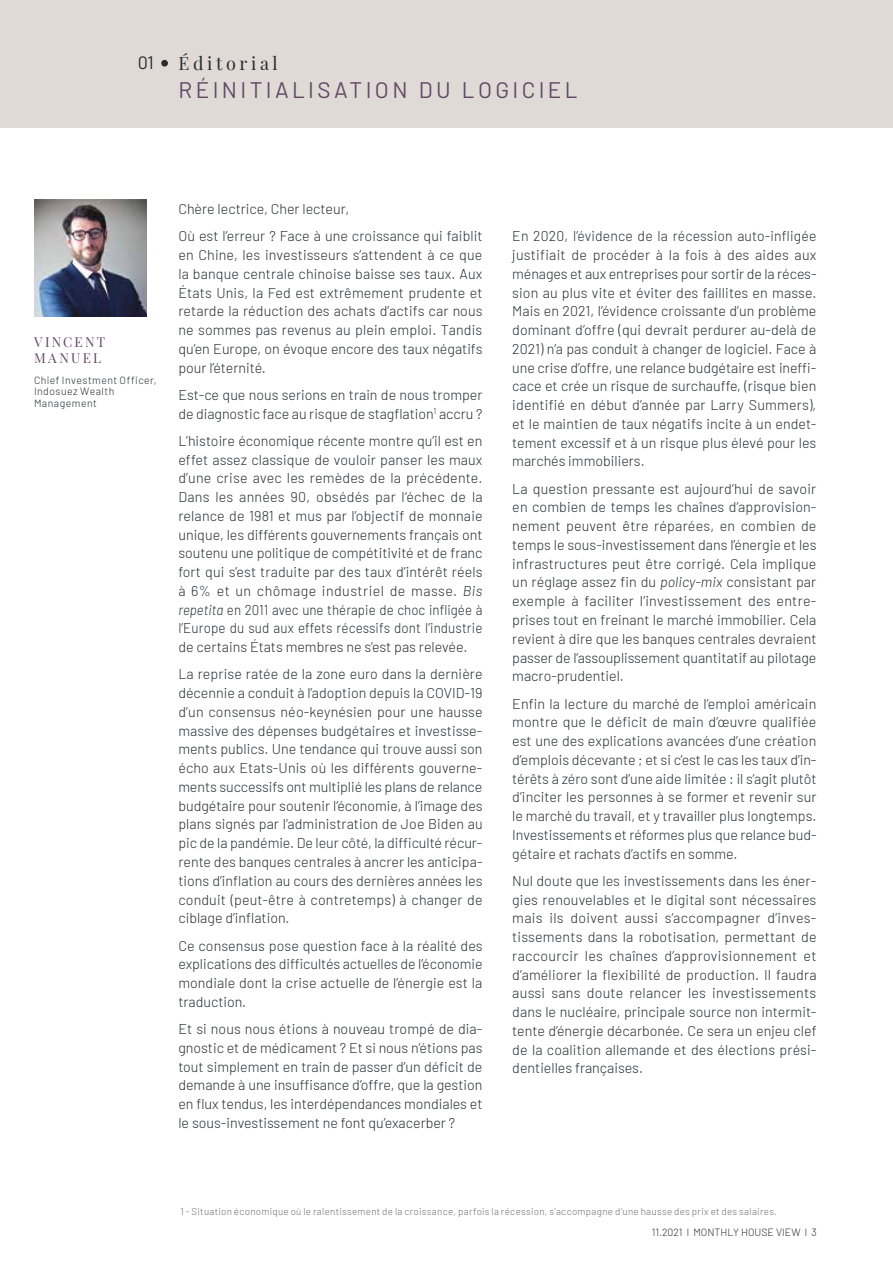
<style>
.page{position:relative;width:893px;height:1263px;background:#fff}
.page>*{position:absolute;margin:0;border:0;box-sizing:border-box;transform-origin:0 0}
.t1{font:22.5px "Barlow";letter-spacing:.15em;color:#624865}
.t2{font:18px "Playfair Display";letter-spacing:.2em;color:#2a2c30}
.t3{font:18px "Barlow";color:#2a2c30}
.t4{font:300 14.25px/18.8px "Barlow";color:#2a2c30;text-align:justify}
.t5{font:13.5px/16.5px "Playfair Display";letter-spacing:.17em;color:#624865}
.t6{font:300 10.5px/11.7px "Barlow";letter-spacing:.04em;color:#2a2c30}
.t7{font:300 10.5px "Barlow";color:#2a2c30}
.t8{font:300 9.75px "Barlow";letter-spacing:.03em;color:#706f6f}
.s1{font-style:italic}
</style>
<div class="page">
<div style="left:0;top:0;width:893px;height:128px;background:#dfdad5"></div>
<div style="left:161px;top:60px;width:7px;height:7px;background:#2a2c30;border-radius:50%"></div>
<img style="left:34px;top:200px;width:112px;height:116px">
<p class="t3" style="left:138px;top:50px;width:17px">01</p>
<p class="t2" style="left:179px;top:49px;width:101px">Éditorial</p>
<h1 class="t1" style="left:179px;top:74px;width:401px">RÉINITIALISATION DU LOGICIEL</h1>
<p class="t5" style="left:34px;top:332px;width:73px">VINCENT<br>MANUEL</p>
<p class="t6" style="left:34px;top:373px;width:124px">Chief Investment Officer,<br>Indosuez Wealth<br>Management</p>
<p class="t4" style="left:178px;top:194px;width:306px;line-height:27.3px">Chère lectrice, Cher lecteur,<br>Où est l’erreur ? Face à une croissance qui faiblit</p>
<p class="t4" style="left:178px;top:245px;width:306px">en Chine, les investisseurs s’attendent à ce que la banque centrale chinoise baisse ses taux. Aux États Unis, la Fed est extrêmement prudente et retarde la réduction des achats d’actifs car nous ne sommes pas revenus au plein emploi. Tandis qu’en Europe, on évoque encore des taux négatifs pour l’éternité.</p>
<p class="t4" style="left:178px;top:384px;width:306px">Est-ce que nous serions en train de nous tromper de diagnostic face au risque de stagflation<sup>1</sup> accru ?</p>
<p class="t4" style="left:178px;top:430px;width:306px">L’histoire économique récente montre qu’il est en effet assez classique de vouloir panser les maux d’une crise avec les remèdes de la précédente.<br>Dans les années 90, obsédés par l‘échec de la relance de 1981 et mus par l’objectif de monnaie unique, les différents gouvernements français ont soutenu une politique de compétitivité et de franc fort qui s’est traduite par des taux d’intérêt réels à 6% et un chômage industriel de masse. <span class="s1">Bis repetita</span> en 2011 avec une thérapie de choc infligée à l’Europe du sud aux effets récessifs dont l’industrie de certains États membres ne s’est pas relevée.</p>
<p class="t4" style="left:178px;top:664px;width:306px">La reprise ratée de la zone euro dans la dernière décennie a conduit à l’adoption depuis la COVID-19 d’un consensus néo-keynésien pour une hausse massive des dépenses budgétaires et investisse&shy;ments publics. Une tendance qui trouve aussi son écho aux Etats-Unis où les différents gouverne&shy;ments successifs ont multiplié les plans de relance budgétaire pour soutenir l’économie, à l’image des plans signés par l’administration de Joe Biden au pic de la pandémie. De leur côté, la difficulté récur&shy;rente des banques centrales à ancrer les anticipa&shy;tions d’inflation au cours des dernières années les conduit (peut-être à contretemps) à changer de ciblage d’inflation.</p>
<p class="t4" style="left:178px;top:935px;width:306px">Ce consensus pose question face à la réalité des explications des difficultés actuelles de l’économie mondiale dont la crise actuelle de l’énergie est la traduction.</p>
<p class="t4" style="left:178px;top:1018px;width:306px">Et si nous nous étions à nouveau trompé de dia&shy;gnostic et de médicament ? Et si nous n’étions pas tout simplement en train de passer d’un déficit de demande à une insuffisance d’offre, que la gestion en flux tendus, les interdépendances mondiales et le sous-investissement ne font qu’exacerber ?</p>
<p class="t4" style="left:512px;top:226px;width:306px">En 2020, l’évidence de la récession auto-infligée justifiait de procéder à la fois à des aides aux ménages et aux entreprises pour sortir de la réces&shy;sion au plus vite et éviter des faillites en masse.<br>Mais en 2021, l’évidence croissante d’un problème dominant d’offre (qui devrait perdurer au-delà de 2021) n’a pas conduit à changer de logiciel. Face à une crise d’offre, une relance budgétaire est ineffi&shy;cace et crée un risque de surchauffe, (risque bien identifié en début d’année par Larry Summers), et le maintien de taux négatifs incite à un endet&shy;tement excessif et à un risque plus élevé pour les marchés immobiliers.</p>
<p class="t4" style="left:512px;top:478px;width:306px">La question pressante est aujourd’hui de savoir en combien de temps les chaînes d’approvision&shy;nement peuvent être réparées, en combien de temps le sous-investissement dans l’énergie et les infrastructures peut être corrigé. Cela implique un réglage assez fin du <span class="s1">policy-mix</span> consistant par exemple à faciliter l’investissement des entre&shy;prises tout en freinant le marché immobilier. Cela revient à dire que les banques centrales devraient passer de l’assouplissement quantitatif au pilotage macro-prudentiel.</p>
<p class="t4" style="left:512px;top:693px;width:306px">Enfin la lecture du marché de l’emploi américain montre que le déficit de main d’œuvre qualifiée est une des explications avancées d’une création d’emplois décevante ; et si c’est le cas les taux d’in&shy;térêts à zéro sont d’une aide limitée : il s’agit plutôt d’inciter les personnes à se former et revenir sur le marché du travail, et y travailler plus longtemps.<br>Investissements et réformes plus que relance bud&shy;gétaire et rachats d’actifs en somme.</p>
<p class="t4" style="left:512px;top:870px;width:306px">Nul doute que les investissements dans les éner&shy;gies renouvelables et le digital sont nécessaires mais ils doivent aussi s’accompagner d’inves&shy;tissements dans la robotisation, permettant de raccourcir les chaînes d’approvisionnement et d’améliorer la flexibilité de production. Il faudra aussi sans doute relancer les investissements dans le nucléaire, principale source non intermit&shy;tente d’énergie décarbonée. Ce sera un enjeu clef de la coalition allemande et des élections prési&shy;dentielles françaises.</p>
<p class="t8" style="left:180px;top:1205px;width:598px">1 - Situation économique où le ralentissement de la croissance, parfois la récession, s’accompagne d’une hausse des prix et des salaires.</p>
<p class="t7" style="left:652px;top:1225px;width:167px">11.2021 l MONTHLY HOUSE VIEW l 3</p>
</div>
